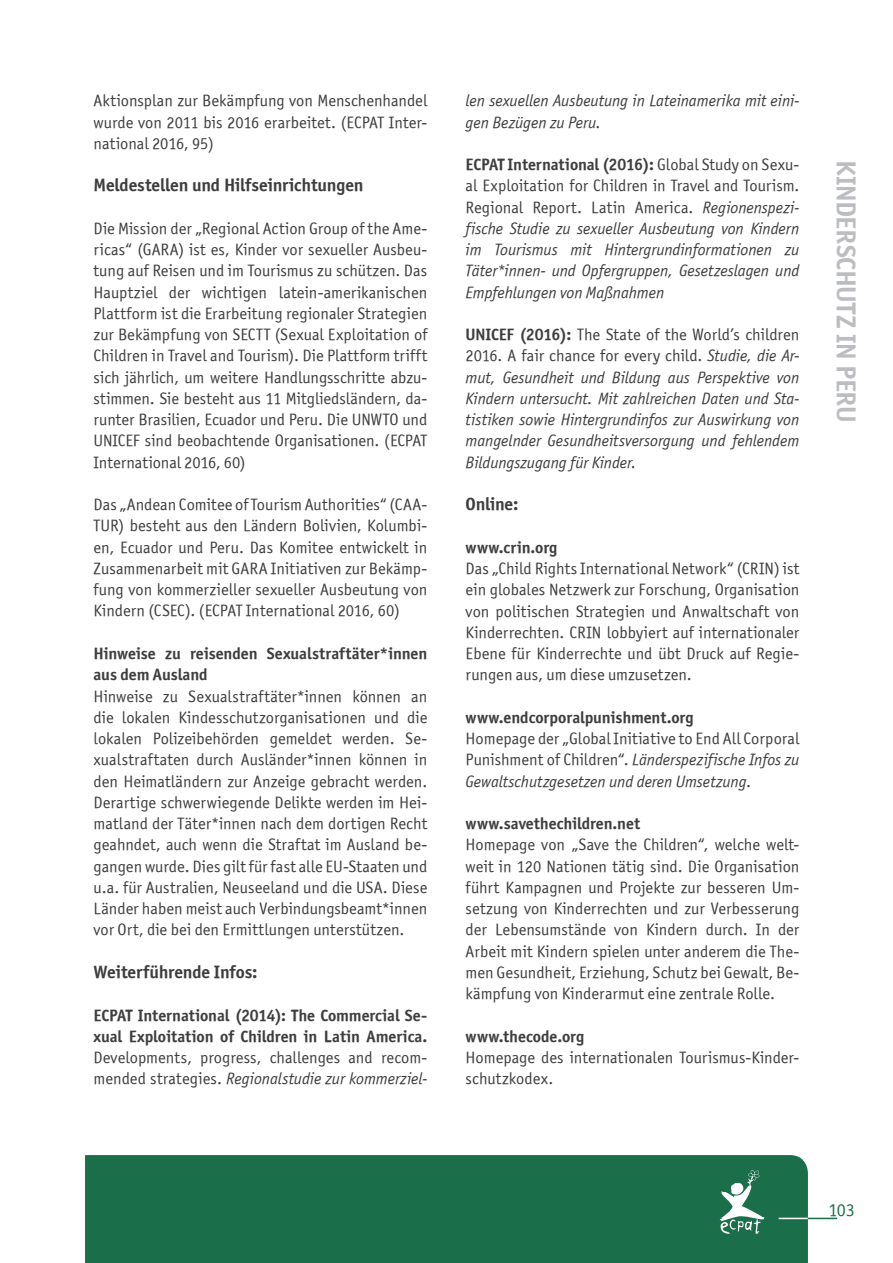
<style>
.page{position:relative;width:893px;height:1263px;background:#fff}
.page>*{position:absolute;margin:0;border:0;box-sizing:border-box;transform-origin:0 0}
.t1{font:27px "Officina Sans ITCTT Bold";letter-spacing:-.015em;color:#bcbdc0}
.t2{font:18px "Officina Sans ITCTT Bold";letter-spacing:-.005em;color:#3e3e3f}
.t3{font:18px "Officina Sans ITCTT Book";color:#1a6f4a}
.t4{font:16.5px/21.3px "Officina Sans ITCTT Book";color:#3e3e3f;text-align:justify}
.t5{font:italic 16.5px/21.3px "Officina Sans ITCTT Book";letter-spacing:-.005em;color:#3e3e3f;text-align:justify}
.t6{font:16.5px/21.3px "Officina Sans ITCTT Bold";letter-spacing:-.005em;color:#3e3e3f}
.s1{font-style:italic}
.s2{font-family:"Officina Sans ITCTT Book"}
.s3{font-style:normal}
.s4{font-family:"Officina Sans ITCTT Bold";font-style:normal}
</style>
<div class="page">
<div style="left:85px;top:1155px;width:723px;height:108px;background:#1a6f4a"></div>
<svg style="left:720px;top:1170px;width:44px;height:64px"></svg>
<svg style="left:779px;top:1218px;width:58px;height:1px"></svg>
<p class="t4" style="left:94px;top:90px;width:335px">Aktionsplan zur Bekämpfung von Menschenhandel wurde von 2011 bis 2016 erarbeitet. (ECPAT Inter&shy;national 2016, 95)</p>
<p class="t2" style="left:94px;top:174px;width:271px">Meldestellen und Hilfseinrichtungen</p>
<p class="t4" style="left:94px;top:218px;width:335px">Die Mission der „Regional Action Group of the Ame&shy;ricas“ (GARA) ist es, Kinder vor sexueller Ausbeu&shy;tung auf Reisen und im Tourismus zu schützen. Das Hauptziel der wichtigen latein-amerikanischen Plattform ist die Erarbeitung regionaler Strategien zur Bekämpfung von SECTT (Sexual Exploitation of Children in Travel and Tourism). Die Plattform trifft sich jährlich, um weitere Handlungsschritte abzu&shy;stimmen. Sie besteht aus 11 Mitgliedsländern, da&shy;runter Brasilien, Ecuador und Peru. Die UNWTO und UNICEF sind beobachtende Organisationen. (ECPAT International 2016, 60)</p>
<p class="t4" style="left:94px;top:494px;width:335px">Das „Andean Comitee of Tourism Authorities“ (CAA-TUR) besteht aus den Ländern Bolivien, Kolumbi&shy;en, Ecuador und Peru. Das Komitee entwickelt in Zusammenarbeit mit GARA Initiativen zur Bekämp&shy;fung von kommerzieller sexueller Ausbeutung von Kindern (CSEC). (ECPAT International 2016, 60)</p>
<p class="t6" style="left:94px;top:643px;width:335px">Hinweise zu reisenden Sexualstraftäter*innen aus dem Ausland</p>
<p class="t4" style="left:94px;top:685px;width:335px">Hinweise zu Sexualstraftäter*innen können an die lokalen Kindesschutzorganisationen und die lokalen Polizeibehörden gemeldet werden. Se&shy;xualstraftaten durch Ausländer*innen können in den Heimatländern zur Anzeige gebracht werden.<br>Derartige schwerwiegende Delikte werden im Hei&shy;matland der Täter*innen nach dem dortigen Recht geahndet, auch wenn die Straftat im Ausland be&shy;gangen wurde. Dies gilt für fast alle EU-Staaten und u.a. für Australien, Neuseeland und die USA. Diese Länder haben meist auch Verbindungsbeamt*innen vor Ort, die bei den Ermittlungen unterstützen.</p>
<p class="t2" style="left:94px;top:961px;width:165px">Weiterführende Infos:</p>
<p class="t6" style="left:94px;top:1004px;width:335px">ECPAT International (2014): The Commercial Se&shy;xual Exploitation of Children in Latin America.</p>
<p class="t4" style="left:94px;top:1047px;width:335px">Developments, progress, challenges and recom&shy;mended strategies. <span class="s1">Regionalstudie zur kommerziel-</span></p>
<p class="t5" style="left:466px;top:90px;width:335px">len sexuellen Ausbeutung in Lateinamerika mit eini&shy;gen Bezügen zu Peru.</p>
<p class="t6" style="left:466px;top:154px;width:335px">ECPAT International (2016): <span class="s2">Global Study on Sexu-</span></p>
<p class="t5" style="left:466px;top:175px;width:335px"><span class="s3">al Exploitation for Children in Travel and Tourism.<br>Regional Report. Latin America.</span> Regionenspezi&shy;fische Studie zu sexueller Ausbeutung von Kindern im Tourismus mit Hintergrundinformationen zu Täter*innen- und Opfergruppen, Gesetzeslagen und Empfehlungen von Maßnahmen</p>
<p class="t5" style="left:466px;top:324px;width:335px"><span class="s4">UNICEF (2016):</span> <span class="s3">The State of the World’s children 2016. A fair chance for every child.</span> Studie, die Ar&shy;mut, Gesundheit und Bildung aus Perspektive von Kindern untersucht. Mit zahlreichen Daten und Sta&shy;tistiken sowie Hintergrundinfos zur Auswirkung von mangelnder Gesundheitsversorgung und fehlendem Bildungszugang für Kinder.</p>
<p class="t2" style="left:466px;top:493px;width:54px">Online:</p>
<p class="t6" style="left:466px;top:536px;width:93px">www.crin.org</p>
<p class="t4" style="left:466px;top:558px;width:335px">Das „Child Rights International Network“ (CRIN) ist ein globales Netzwerk zur Forschung, Organisation von politischen Strategien und Anwaltschaft von Kinderrechten. CRIN lobbyiert auf internationaler Ebene für Kinderrechte und übt Druck auf Regie&shy;rungen aus, um diese umzusetzen.</p>
<p class="t6" style="left:466px;top:706px;width:230px">www.endcorporalpunishment.org</p>
<p class="t4" style="left:466px;top:728px;width:335px">Homepage der „Global Initiative to End All Corporal Punishment of Children“. <span class="s1">Länderspezifische Infos zu Gewaltschutzgesetzen und deren Umsetzung</span>.</p>
<p class="t6" style="left:466px;top:813px;width:176px">www.savethechildren.net</p>
<p class="t4" style="left:466px;top:834px;width:335px">Homepage von „Save the Children“, welche welt&shy;weit in 120 Nationen tätig sind. Die Organisation führt Kampagnen und Projekte zur besseren Um&shy;setzung von Kinderrechten und zur Verbesserung der Lebensumstände von Kindern durch. In der Arbeit mit Kindern spielen unter anderem die The&shy;men Gesundheit, Erziehung, Schutz bei Gewalt, Be&shy;kämpfung von Kinderarmut eine zentrale Rolle.</p>
<p class="t6" style="left:466px;top:1025px;width:120px">www.thecode.org</p>
<p class="t4" style="left:466px;top:1047px;width:335px">Homepage des internationalen Tourismus-Kinder&shy;schutzkodex.</p>
<h1 class="t1" style="left:863px;top:160px;width:261px;rotate:90deg">Kinderschutz in Peru</h1>
<p class="t3" style="left:828px;top:1199px;width:28px">103</p>
</div>
